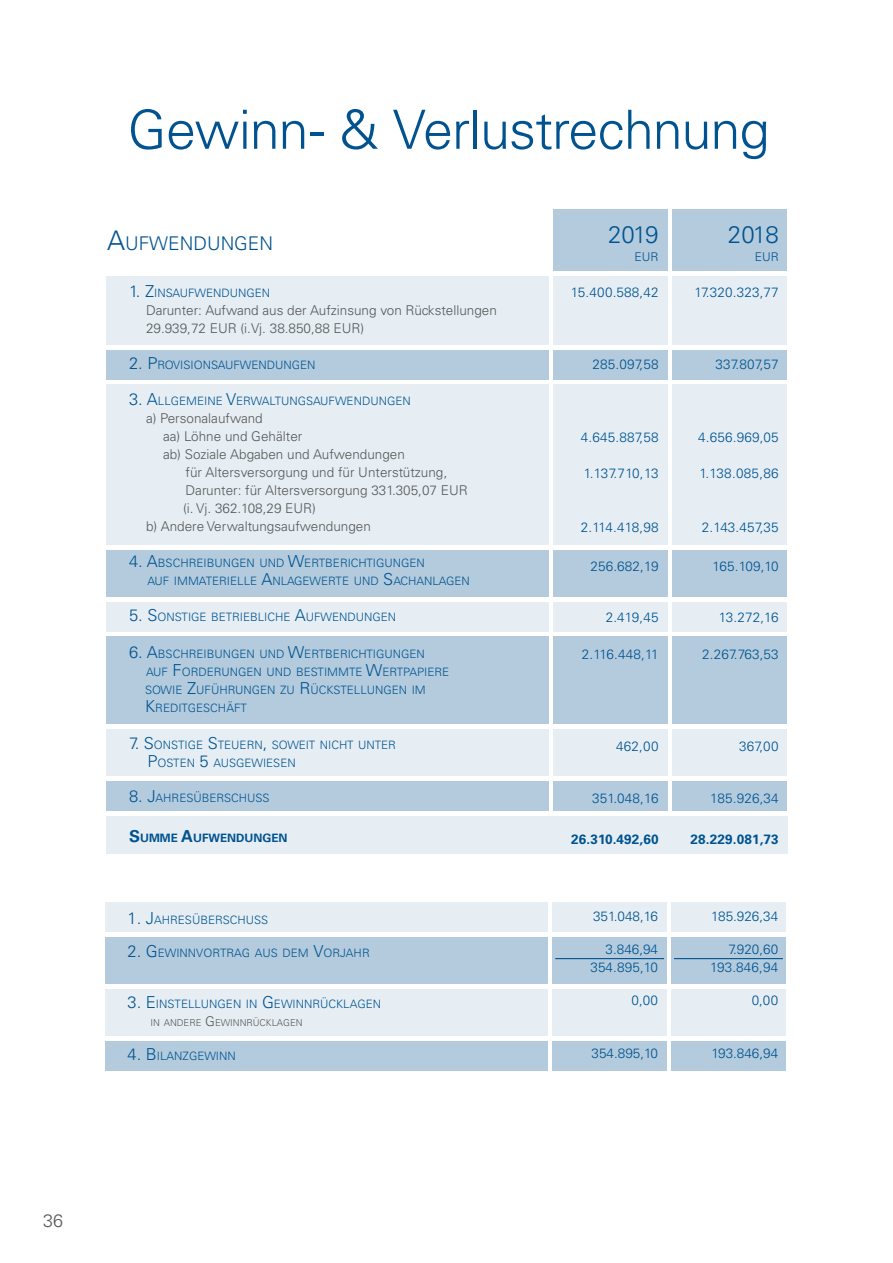
<style>
.page{position:relative;width:893px;height:1263px;background:#fff}
.page>*{position:absolute;margin:0;border:0;box-sizing:border-box;transform-origin:0 0}
.t1{font:300 54px "Univers LT Std";letter-spacing:-.02em;color:#005390}
.t2{font:300 24px "Univers LT Std";letter-spacing:-.045em;color:#005390}
.t3{font:300 18.9px "Univers LT Std";color:#005390}
.t4{font:300 18px "Univers LT Std";color:#575756}
.t5{font:300 13.5px/18px "Univers LT Std";letter-spacing:.01em;color:#005390;text-align:right}
.t6{font:300 13.5px/18px "Univers LT Std";color:#575756}
.t7{font:700 13.5px "Univers LT Std";letter-spacing:.01em;color:#005390}
.t8{font:300 12px "Univers LT Std";color:#005390}
.t9{font:300 11.55px/18px "Univers LT Std";color:#005390}
.t10{font:700 11.55px "Univers LT Std";color:#005390}
.t11{font:300 9.45px "Univers LT Std";color:#575756}
.s1{font-size:27px}
.s2{font-size:16.5px}
.s3{font-size:13.5px}
</style>
<div class="page">
<div style="left:672px;top:729px;width:115px;height:47px;background:#e6eef4"></div>
<div style="left:672px;top:781px;width:115px;height:30px;background:#b3cbdd"></div>
<div style="left:106px;top:816px;width:681px;height:38px;background:#e6eef4"></div>
<div style="left:106px;top:729px;width:442px;height:47px;background:#e6eef4"></div>
<div style="left:106px;top:781px;width:442px;height:30px;background:#b3cbdd"></div>
<div style="left:553px;top:729px;width:114px;height:47px;background:#e6eef4"></div>
<div style="left:553px;top:781px;width:114px;height:30px;background:#b3cbdd"></div>
<div style="left:672px;top:550px;width:115px;height:47px;background:#b3cbdd"></div>
<div style="left:672px;top:276px;width:115px;height:68px;background:#e6eef4"></div>
<div style="left:672px;top:637px;width:115px;height:87px;background:#b3cbdd"></div>
<div style="left:672px;top:602px;width:115px;height:30px;background:#e6eef4"></div>
<div style="left:672px;top:385px;width:115px;height:160px;background:#e6eef4"></div>
<div style="left:672px;top:350px;width:115px;height:30px;background:#b3cbdd"></div>
<div style="left:106px;top:989px;width:442px;height:46px;background:#e6eef4"></div>
<div style="left:106px;top:1041px;width:442px;height:29px;background:#b3cbdd"></div>
<div style="left:553px;top:989px;width:114px;height:46px;background:#e6eef4"></div>
<div style="left:553px;top:1041px;width:114px;height:29px;background:#b3cbdd"></div>
<div style="left:106px;top:937px;width:442px;height:47px;background:#b3cbdd"></div>
<div style="left:553px;top:937px;width:114px;height:47px;background:#b3cbdd"></div>
<div style="left:671px;top:989px;width:115px;height:46px;background:#e6eef4"></div>
<div style="left:671px;top:1041px;width:115px;height:29px;background:#b3cbdd"></div>
<div style="left:671px;top:937px;width:115px;height:47px;background:#b3cbdd"></div>
<div style="left:671px;top:902px;width:115px;height:30px;background:#e6eef4"></div>
<div style="left:106px;top:902px;width:442px;height:30px;background:#e6eef4"></div>
<div style="left:553px;top:902px;width:114px;height:30px;background:#e6eef4"></div>
<div style="left:553px;top:209px;width:114px;height:62px;background:#b3cbdd"></div>
<div style="left:672px;top:209px;width:115px;height:62px;background:#b3cbdd"></div>
<div style="left:106px;top:550px;width:442px;height:47px;background:#b3cbdd"></div>
<div style="left:106px;top:350px;width:442px;height:30px;background:#b3cbdd"></div>
<div style="left:106px;top:385px;width:442px;height:160px;background:#e6eef4"></div>
<div style="left:106px;top:602px;width:442px;height:30px;background:#e6eef4"></div>
<div style="left:106px;top:637px;width:442px;height:87px;background:#b3cbdd"></div>
<div style="left:106px;top:276px;width:442px;height:68px;background:#e6eef4"></div>
<div style="left:553px;top:550px;width:114px;height:47px;background:#b3cbdd"></div>
<div style="left:553px;top:276px;width:114px;height:68px;background:#e6eef4"></div>
<div style="left:553px;top:637px;width:114px;height:87px;background:#b3cbdd"></div>
<div style="left:553px;top:602px;width:114px;height:30px;background:#e6eef4"></div>
<div style="left:553px;top:385px;width:114px;height:160px;background:#e6eef4"></div>
<div style="left:553px;top:350px;width:114px;height:30px;background:#b3cbdd"></div>
<hr style="left:555px;top:958px;width:109px;height:1px;background:#005390">
<hr style="left:674px;top:958px;width:109px;height:1px;background:#005390">
<h1 class="t1" style="left:128px;top:97px;width:644px">Gewinn- &amp; Verlustrechnung</h1>
<h3 class="t3" style="left:107px;top:232px;width:168px"><span class="s1">A</span>UFWENDUNGEN</h3>
<p class="t9" style="left:129px;top:284px;width:143px"><span class="s2">1. Z</span>INSAUFWENDUNGEN</p>
<p class="t6" style="left:146px;top:301px;width:352px">Darunter: Aufwand aus der Aufzinsung von Rückstellungen<br>29.939,72 EUR (i.Vj. 38.850,88 EUR)</p>
<p class="t9" style="left:129px;top:356px;width:188px"><span class="s2">2. P</span>ROVISIONSAUFWENDUNGEN</p>
<p class="t9" style="left:129px;top:392px;width:283px"><span class="s2">3. A</span>LLGEMEINE <span class="s2">V</span>ERWALTUNGSAUFWENDUNGEN</p>
<p class="t6" style="left:146px;top:409px;width:118px">a) Personalaufwand</p>
<p class="t6" style="left:163px;top:427px;width:141px">aa) Löhne und Gehälter</p>
<p class="t6" style="left:163px;top:445px;width:243px">ab) Soziale Abgaben und Aufwendungen</p>
<p class="t6" style="left:186px;top:463px;width:263px">für Altersversorgung und für Unterstützung,</p>
<p class="t6" style="left:186px;top:481px;width:284px">Darunter: für Altersversorgung 331.305,07 EUR</p>
<p class="t6" style="left:183px;top:499px;width:135px">(i. Vj. 362.108,29 EUR)</p>
<p class="t6" style="left:146px;top:517px;width:226px">b) Andere Verwaltungsaufwendungen</p>
<p class="t9" style="left:147px;top:554px;width:324px;text-indent:-18px"><span class="s2">4. A</span>BSCHREIBUNGEN UND <span class="s2">W</span>ERTBERICHTIGUNGEN<br>AUF IMMATERIELLE <span class="s2">A</span>NLAGEWERTE UND <span class="s2">S</span>ACHANLAGEN</p>
<p class="t9" style="left:129px;top:608px;width:269px"><span class="s2">5. S</span>ONSTIGE BETRIEBLICHE <span class="s2">A</span>UFWENDUNGEN</p>
<p class="t9" style="left:145px;top:644px;width:306px;text-indent:-16px"><span class="s2">6. A</span>BSCHREIBUNGEN UND <span class="s2">W</span>ERTBERICHTIGUNGEN<br>AUF <span class="s2">F</span>ORDERUNGEN UND BESTIMMTE <span class="s2">W</span>ERTPAPIERE SOWIE <span class="s2">Z</span>UFÜHRUNGEN ZU <span class="s2">R</span> ÜCKSTELLUNGEN IM <span class="s2">K</span>REDITGESCHÄFT</p>
<p class="t9" style="left:147px;top:736px;width:250px;text-indent:-18px"><span class="s2">7. S</span>ONSTIGE <span class="s2">S</span>TEUERN<span class="s2">,</span> SOWEIT NICHT UNTER<br><span class="s2">P</span>OSTEN <span class="s2">5</span> AUSGEWIESEN</p>
<p class="t9" style="left:129px;top:788px;width:142px"><span class="s2">8. J</span>AHRESÜBERSCHUSS</p>
<p class="t10" style="left:129px;top:831px;width:160px"><span class="s2">S</span>UMME <span class="s2">A</span>UFWENDUNGEN</p>
<p class="t9" style="left:128px;top:910px;width:142px"><span class="s2">1. J</span>AHRESÜBERSCHUSS</p>
<p class="t9" style="left:128px;top:943px;width:244px"><span class="s2">2. G</span> EWINNVORTRAG AUS DEM <span class="s2">V</span>ORJAHR</p>
<p class="t9" style="left:128px;top:994px;width:255px"><span class="s2">3. E</span> INSTELLUNGEN IN <span class="s2">G</span> EWINNRÜCKLAGEN</p>
<p class="t11" style="left:150px;top:1016px;width:154px">IN ANDERE <span class="s3">G</span> EWINNRÜCKLAGEN</p>
<p class="t9" style="left:128px;top:1047px;width:110px"><span class="s2">4. B</span>ILANZGEWINN</p>
<h2 class="t2" style="left:608px;top:220px;width:52px">2019</h2>
<p class="t8" style="left:635px;top:249px;width:25px">EUR</p>
<h2 class="t2" style="left:728px;top:220px;width:52px">2018</h2>
<p class="t8" style="left:755px;top:249px;width:25px">EUR</p>
<p class="t5" style="left:571px;top:283px;width:89px">15.400.588,42</p>
<p class="t5" style="left:694px;top:283px;width:86px">17.320.323,77</p>
<p class="t5" style="left:592px;top:355px;width:68px">285.097,58</p>
<p class="t5" style="left:715px;top:355px;width:65px">337.807,57</p>
<p class="t5" style="left:581px;top:428px;width:79px">4.645.887,58</p>
<p class="t5" style="left:584px;top:464px;width:76px">1.137.710,13</p>
<p class="t5" style="left:698px;top:428px;width:82px">4.656.969,05</p>
<p class="t5" style="left:699px;top:464px;width:81px">1.138.085,86</p>
<p class="t5" style="left:581px;top:518px;width:79px">2.114.418,98</p>
<p class="t5" style="left:590px;top:557px;width:70px">256.682,19</p>
<p class="t5" style="left:606px;top:608px;width:54px">2.419,45</p>
<p class="t5" style="left:582px;top:645px;width:78px">2.116.448,11</p>
<p class="t5" style="left:702px;top:518px;width:78px">2.143.457,35</p>
<p class="t5" style="left:712px;top:557px;width:68px">165.109,10</p>
<p class="t5" style="left:719px;top:608px;width:61px">13.272,16</p>
<p class="t5" style="left:702px;top:645px;width:78px">2.267.763,53</p>
<p class="t5" style="left:616px;top:737px;width:44px">462,00</p>
<p class="t5" style="left:739px;top:737px;width:41px">367,00</p>
<p class="t5" style="left:592px;top:789px;width:68px">351.048,16</p>
<p class="t7" style="left:571px;top:831px;width:89px">26.310.492,60</p>
<p class="t5" style="left:710px;top:789px;width:70px">185.926,34</p>
<p class="t7" style="left:691px;top:831px;width:90px">28.229.081,73</p>
<p class="t5" style="left:593px;top:908px;width:66px">351.048,16</p>
<p class="t5" style="left:590px;top:941px;width:69px">3.846,94<br>354.895,10</p>
<p class="t5" style="left:632px;top:991px;width:28px">0,00</p>
<p class="t5" style="left:711px;top:907px;width:69px">185.926,34</p>
<p class="t5" style="left:710px;top:940px;width:70px">7.920,60<br>193.846,94</p>
<p class="t5" style="left:752px;top:991px;width:28px">0,00</p>
<p class="t5" style="left:592px;top:1044px;width:68px">354.895,10</p>
<p class="t5" style="left:711px;top:1044px;width:68px">193.846,94</p>
<h3 class="t4" style="left:43px;top:1210px;width:22px">36</h3>
</div>
